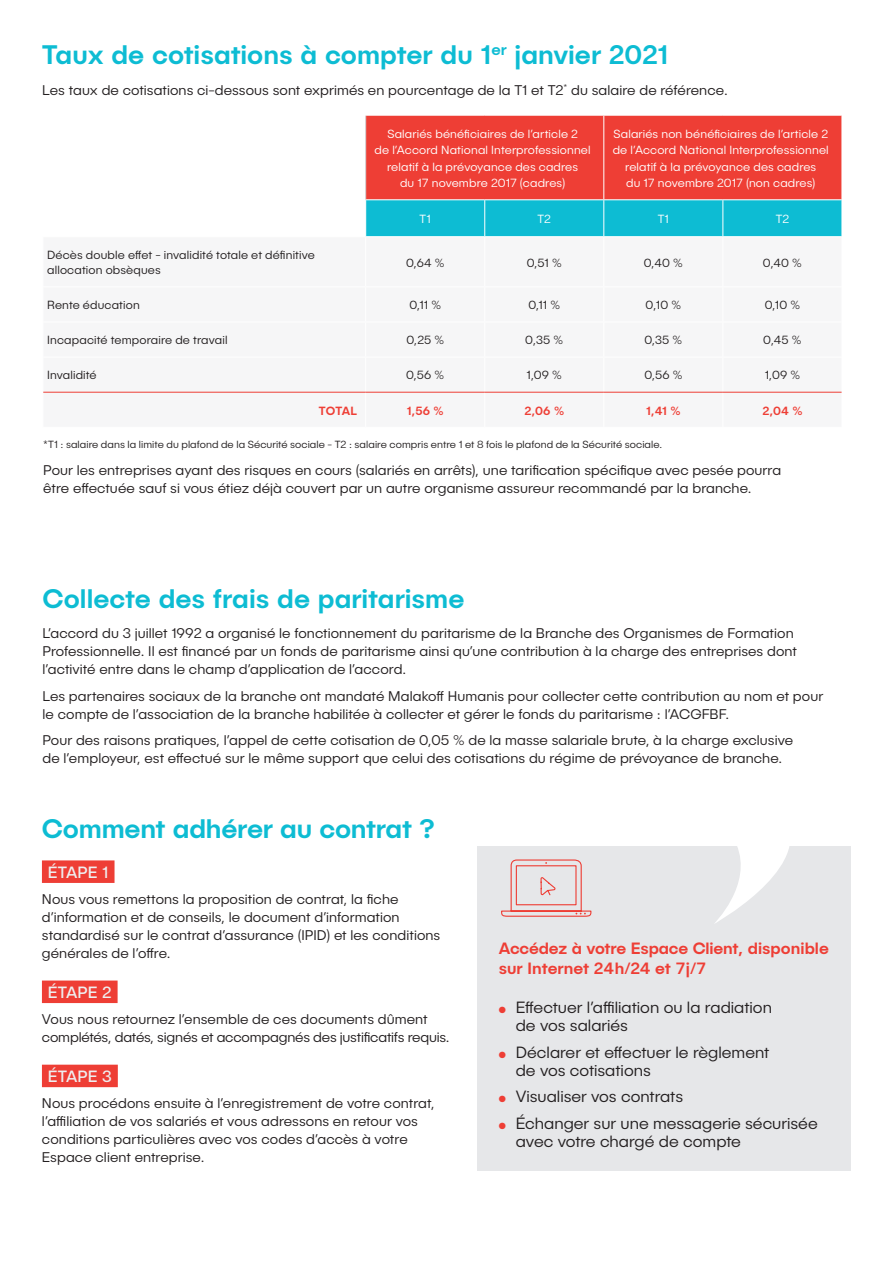
<style>
.page{position:relative;width:893px;height:1263px;background:#fff}
.page>*{position:absolute;margin:0;border:0;box-sizing:border-box;transform-origin:0 0}
.t1{font:500 27px "Publica Sans";letter-spacing:-.005em;color:#0dbcd3}
.t2{font:300 16.5px/18px "Publica Sans";color:#231f20}
.t3{font:500 16.5px/19.8px "Publica Sans";letter-spacing:-.01em;color:#ee3e35}
.t4{font:16.5px "Publica Sans";letter-spacing:.01em;color:#eeeeef}
.t5{font:300 14.25px/18px "Publica Sans";letter-spacing:.005em;color:#231f20}
.t6{font:300 12px/16.5px "Publica Sans";letter-spacing:.015em;color:#fff;text-align:center}
.t7{font:300 12px/15px "Publica Sans";letter-spacing:.015em;color:#231f20}
.t8{font:500 12px "Publica Sans";letter-spacing:.01em;color:#ee3e35}
.t9{font:300 10.5px "Publica Sans";letter-spacing:.01em;color:#231f20}
.s1{color:#ee3e35}
</style>
<div class="page">
<div style="left:42px;top:860px;width:73px;height:23px;background:#ee3e35"></div>
<div style="left:42px;top:980px;width:76px;height:23px;background:#ee3e35"></div>
<div style="left:42px;top:1065px;width:76px;height:22px;background:#ee3e35"></div>
<div style="left:477px;top:846px;width:374px;height:324px;background:#e6e7e9"></div>
<svg style="left:715px;top:846px;width:74px;height:77px"></svg>
<svg style="left:501px;top:859px;width:91px;height:58px"></svg>
<svg style="left:366px;top:116px;width:476px;height:120px;background:#ab6465"></svg>
<svg style="left:44px;top:391px;width:798px;height:1px"></svg>
<hr style="left:366px;top:199px;width:119px;height:1px;background:#fff">
<hr style="left:485px;top:199px;width:119px;height:1px;background:#fff">
<hr style="left:604px;top:199px;width:119px;height:1px;background:#fff">
<hr style="left:723px;top:199px;width:119px;height:1px;background:#fff">
<hr style="left:722px;top:200px;width:1px;height:36px;background:#fff">
<hr style="left:365px;top:116px;width:1px;height:83px;background:#d1d2d4">
<hr style="left:603px;top:116px;width:1px;height:83px;background:#fff">
<hr style="left:484px;top:200px;width:1px;height:36px;background:#fff">
<hr style="left:603px;top:200px;width:1px;height:36px;background:#fff">
<hr style="left:365px;top:357px;width:1px;height:35px;background:#fff">
<hr style="left:484px;top:357px;width:1px;height:35px;background:#fff">
<hr style="left:603px;top:357px;width:1px;height:35px;background:#fff">
<hr style="left:722px;top:357px;width:1px;height:35px;background:#fff">
<hr style="left:43px;top:392px;width:323px;height:1px;background:#ee3e35">
<hr style="left:366px;top:392px;width:119px;height:1px;background:#ee3e35">
<hr style="left:485px;top:392px;width:119px;height:1px;background:#ee3e35">
<hr style="left:604px;top:392px;width:119px;height:1px;background:#ee3e35">
<hr style="left:723px;top:392px;width:119px;height:1px;background:#ee3e35">
<h1 class="t1" style="left:42px;top:37px;width:628px">Taux de cotisations à compter du 1<sup>er</sup> janvier 2021</h1>
<p class="t5" style="left:42px;top:80px;width:687px">Les taux de cotisations ci-dessous sont exprimés en pourcentage de la T1 et T2<sup>*</sup> du salaire de référence.</p>
<p class="t6" style="left:375px;top:125px;width:218px">Salariés bénéficiaires de l’article 2<br>de l’Accord National Interprofessionnel relatif à la prévoyance des cadres<br>du 17 novembre 2017 (cadres)</p>
<p class="t6" style="left:613px;top:125px;width:218px">Salariés non bénéficiaires de l’article 2 de l’Accord National Interprofessionnel relatif à la prévoyance des cadres<br>du 17 novembre 2017 (non cadres)</p>
<p class="t6" style="left:420px;top:210px;width:13px">T1</p>
<p class="t6" style="left:538px;top:210px;width:15px">T2</p>
<p class="t6" style="left:658px;top:210px;width:13px">T1</p>
<p class="t6" style="left:776px;top:210px;width:15px">T2</p>
<p class="t7" style="left:47px;top:247px;width:269px">Décès double effet - invalidité totale et définitive allocation obsèques</p>
<p class="t7" style="left:406px;top:255px;width:40px">0,64 %</p>
<p class="t7" style="left:527px;top:255px;width:36px">0,51 %</p>
<p class="t7" style="left:644px;top:255px;width:40px">0,40 %</p>
<p class="t7" style="left:763px;top:255px;width:40px">0,40 %</p>
<p class="t7" style="left:47px;top:297px;width:94px">Rente éducation</p>
<p class="t7" style="left:409px;top:297px;width:33px">0,11 %</p>
<p class="t7" style="left:528px;top:297px;width:33px">0,11 %</p>
<p class="t7" style="left:646px;top:297px;width:37px">0,10 %</p>
<p class="t7" style="left:765px;top:297px;width:37px">0,10 %</p>
<p class="t7" style="left:47px;top:332px;width:182px">Incapacité temporaire de travail</p>
<p class="t7" style="left:406px;top:332px;width:39px">0,25 %</p>
<p class="t7" style="left:525px;top:332px;width:39px">0,35 %</p>
<p class="t7" style="left:644px;top:332px;width:39px">0,35 %</p>
<p class="t7" style="left:763px;top:332px;width:40px">0,45 %</p>
<p class="t7" style="left:47px;top:367px;width:51px">Invalidité</p>
<p class="t7" style="left:406px;top:367px;width:40px">0,56 %</p>
<p class="t7" style="left:527px;top:367px;width:37px">1,09 %</p>
<p class="t7" style="left:644px;top:367px;width:40px">0,56 %</p>
<p class="t7" style="left:765px;top:367px;width:37px">1,09 %</p>
<p class="t8" style="left:319px;top:403px;width:40px">TOTAL</p>
<p class="t8" style="left:407px;top:403px;width:38px">1,56 %</p>
<p class="t8" style="left:524px;top:403px;width:41px">2,06 %</p>
<p class="t8" style="left:646px;top:403px;width:36px">1,41 %</p>
<p class="t8" style="left:762px;top:403px;width:42px">2,04 %</p>
<p class="t9" style="left:43px;top:438px;width:620px">*T1 : salaire dans la limite du plafond de la Sécurité sociale - T2 : salaire compris entre 1 et 8 fois le plafond de la Sécurité sociale.</p>
<p class="t5" style="left:43px;top:461px;width:739px">Pour les entreprises ayant des risques en cours (salariés en arrêts), une tarification spécifique avec pesée pourra être effectuée sauf si vous étiez déjà couvert par un autre organisme assureur recommandé par la branche.</p>
<h1 class="t1" style="left:43px;top:581px;width:423px">Collecte des frais de paritarisme</h1>
<p class="t5" style="left:43px;top:624px;width:756px">L’accord du 3 juillet 1992 a organisé le fonctionnement du paritarisme de la Branche des Organismes de Formation<br>Professionnelle. Il est financé par un fonds de paritarisme ainsi qu’une contribution à la charge des entreprises dont l’activité entre dans le champ d’application de l’accord.</p>
<p class="t5" style="left:43px;top:686px;width:782px">Les partenaires sociaux de la branche ont mandaté Malakoff Humanis pour collecter cette contribution au nom et pour le compte de l’association de la branche habilitée à collecter et gérer le fonds du paritarisme : l’ACGFBF.</p>
<p class="t5" style="left:43px;top:731px;width:752px">Pour des raisons pratiques, l’appel de cette cotisation de 0,05 % de la masse salariale brute, à la charge exclusive de l’employeur, est effectué sur le même support que celui des cotisations du régime de prévoyance de branche.</p>
<h1 class="t1" style="left:42px;top:811px;width:395px">Comment adhérer au contrat ?</h1>
<p class="t4" style="left:48px;top:862px;width:62px">ÉTAPE 1</p>
<p class="t5" style="left:42px;top:890px;width:400px">Nous vous remettons la proposition de contrat, la fiche d’information et de conseils, le document d’information standardisé sur le contrat d’assurance (IPID) et les conditions générales de l’offre.</p>
<p class="t4" style="left:48px;top:982px;width:65px">ÉTAPE 2</p>
<p class="t5" style="left:42px;top:1010px;width:409px">Vous nous retournez l’ensemble de ces documents dûment complétés, datés, signés et accompagnés des justificatifs requis.</p>
<p class="t4" style="left:48px;top:1066px;width:65px">ÉTAPE 3</p>
<p class="t5" style="left:42px;top:1094px;width:394px">Nous procédons ensuite à l’enregistrement de votre contrat, l’affiliation de vos salariés et vous adressons en retour vos conditions particulières avec vos codes d’accès à votre Espace client entreprise.</p>
<p class="t3" style="left:499px;top:938px;width:332px">Accédez à votre Espace Client, disponible sur Internet 24h/24 et 7j/7</p>
<p class="t2" style="left:516px;top:998px;width:258px;text-indent:-17px"><span class="s1">●</span> Effectuer l’affiliation ou la radiation de vos salariés</p>
<p class="t2" style="left:516px;top:1042px;width:255px;text-indent:-17px"><span class="s1">●</span> Déclarer et effectuer le règlement de vos cotisations</p>
<p class="t2" style="left:499px;top:1087px;width:186px"><span class="s1">●</span> Visualiser vos contrats</p>
<p class="t2" style="left:516px;top:1114px;width:303px;text-indent:-17px"><span class="s1">●</span> Échanger sur une messagerie sécurisée avec votre chargé de compte</p>
</div>
